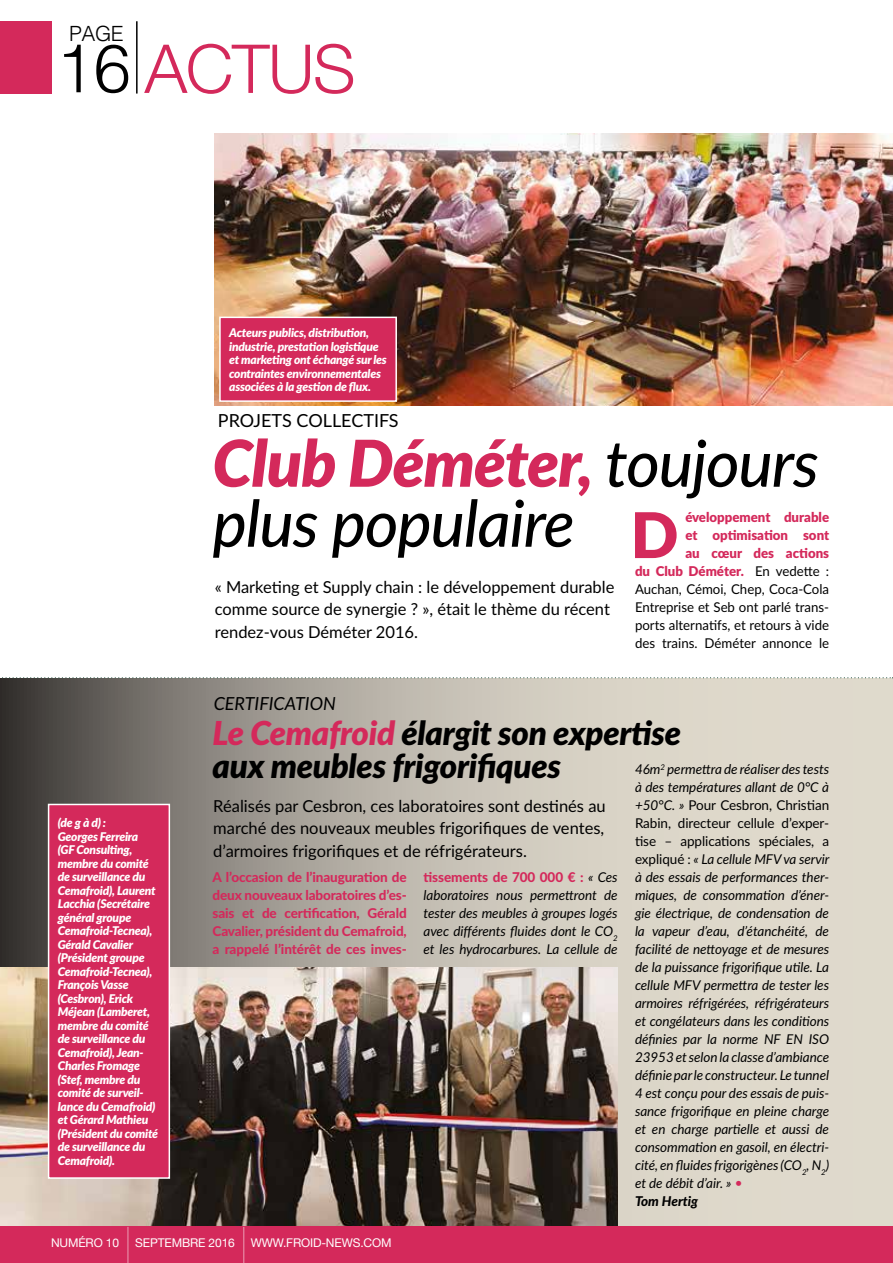
<style>
.page{position:relative;width:893px;height:1263px;background:#fff}
.page>*{position:absolute;margin:0;border:0;box-sizing:border-box;transform-origin:0 0}
.t1{font:300 67.5px "Helvetica Neue";letter-spacing:-.02em;color:#d4295b}
.t2{font:italic 500 64.5px/60px "Lato";letter-spacing:-.015em;color:#000}
.t3{font:italic 900 33px/33px "Lato";letter-spacing:-.01em;color:#000}
.t4{font:300 21px "Helvetica";color:#000}
.t5{font:18px "Lato";color:#000}
.t6{font:italic 18px "Lato";color:#000}
.t7{font:16.5px/22.5px "Lato";color:#000;text-align:justify}
.t8{font:italic 13.5px/18px "Lato";letter-spacing:-.005em;color:#000}
.t9{font:13.5px/18px "Lato";color:#000;text-align:right}
.t10{font:800 13.5px/18px "Lato";letter-spacing:-.01em;color:#d4295b;text-align:justify}
.t11{font:italic 900 12px/13.5px "Lato";letter-spacing:-.02em;color:#fff}
.t12{font:12px "Helvetica Neue";letter-spacing:-.01em;color:#fff}
.s1{font-family:"Helvetica";color:#000}
.s2{font-weight:900;color:#d4295b}
.s3{color:#d4295b}
.s4{font-style:normal}
.s5{font-style:normal;color:#d4295b}
.s6{font-weight:800}
.s7{font-weight:800;font-style:normal;color:#d4295b}
</style>
<div class="page">
<img style="left:215px;top:134px;width:678px;height:272px">
<svg style="left:0;top:678px;width:893px;height:549px"></svg>
<img style="left:0;top:968px;width:617px;height:259px">
<div style="left:0;top:21px;width:51px;height:73px;background:#d4295b"></div>
<hr style="left:136px;top:21px;width:2px;height:73px;background:#000">
<svg style="left:2px;top:677px;width:891px;height:1px"></svg>
<div style="left:0;top:1227px;width:893px;height:36px;background:#d4295b"></div>
<hr style="left:128px;top:1227px;width:1px;height:36px;background:#fff">
<hr style="left:243px;top:1227px;width:1px;height:36px;background:#fff">
<div style="left:49px;top:804px;width:120px;height:374px;background:#d4295b"></div>
<div style="left:48px;top:804px;width:122px;height:375px;border:2px solid #fff"></div>
<div style="left:220px;top:317px;width:176px;height:84px;background:#d4295b"></div>
<div style="left:219px;top:317px;width:178px;height:85px;border:2px solid #fff"></div>
<h3 class="t4" style="left:69px;top:15px;width:56px">PAGE</h3>
<h1 class="t1" style="left:56px;top:14px;width:301px"><span class="s1">16</span> ACTUS</h1>
<p class="t11" style="left:229px;top:325px;width:159px">Acteurs publics, distribution, industrie, prestation logistique et marketing ont échangé sur les contraintes environnementales associées à la gestion de flux.</p>
<h3 class="t5" style="left:218px;top:408px;width:182px">PROJETS COLLECTIFS</h3>
<h2 class="t2" style="left:213px;top:430px;width:608px"><span class="s2">Club Déméter,</span> toujours plus populaire <sub>D</sub></h2>
<p class="t9" style="left:635px;top:508px;width:196px"><span class="s2">éveloppement durable<br>et optimisation sont<br>au cœur des actions<br>du Club Déméter.</span> En vedette :<br>Auchan, Cémoi, Chep, Coca-Cola<br>Entreprise et Seb ont parlé trans&shy;ports alternatifs, et retours à vide des trains. Déméter annonce le</p>
<p class="t7" style="left:215px;top:574px;width:401px;text-align:left">« Marketing et Supply chain : le développement durable comme source de synergie ? », était le thème du récent rendez-vous Déméter 2016.</p>
<p class="t11" style="left:58px;top:816px;width:102px">(de g à d) :<br>Georges Ferreira (GF Consulting, membre du comité de surveillance du<br>Cemafroid), Laurent<br>Lacchia (Secrétaire général groupe<br>Cemafroid-Tecnea),<br>Gérald Cavalier (Président groupe<br>Cemafroid-Tecnea),<br>François Vasse (Cesbron), Erick<br>Méjean (Lamberet, membre du comité de surveillance du<br>Cemafroid), Jean-<br>Charles Fromage (Stef, membre du comité de surveil&shy;lance du Cemafroid) et Gérard Mathieu (Président du comité de surveillance du<br>Cemafroid).</p>
<h3 class="t6" style="left:214px;top:690px;width:124px">CERTIFICATION</h3>
<h3 class="t3" style="left:213px;top:715px;width:470px"><span class="s3">Le Cemafroid</span> élargit son expertise aux meubles frigorifiques</h3>
<p class="t8" style="left:635px;top:760px;width:196px">46m<sup>2</sup> permettra de réaliser des tests à des températures allant de 0°C à +50°C. » <span class="s4">Pour Cesbron, Christian Rabin, directeur cellule d’exper&shy;tise – applications spéciales, a expliqué :</span> « La cellule MFV va servir à des essais de performances ther&shy;miques, de consommation d’éner&shy;gie électrique, de condensation de la vapeur d’eau, d’étanchéité, de facilité de nettoyage et de mesures de la puissance frigorifique utile. La cellule MFV permettra de tester les armoires réfrigérées, réfrigérateurs et congélateurs dans les conditions définies par la norme NF EN ISO 23953 et selon la classe d’ambiance définie par le constructeur. Le tunnel 4 est conçu pour des essais de puis&shy;sance frigorifique en pleine charge et en charge partielle et aussi de consommation en gasoil, en électri&shy;cité, en fluides frigorigènes (CO<sub>2</sub>, N<sub>2</sub>) et de débit d’air. » <span class="s5">•<br></span><span class="s6">Tom Hertig</span></p>
<p class="t7" style="left:213px;top:794px;width:394px">Réalisés par Cesbron, ces laboratoires sont destinés au marché des nouveaux meubles frigorifiques de ventes, d’armoires frigorifiques et de réfrigérateurs.</p>
<p class="t10" style="left:213px;top:867px;width:196px">A l’occasion de l’inauguration de deux nouveaux laboratoires d’es&shy;sais et de certification, Gérald Cavalier, président du Cemafroid, a rappelé l’intérêt de ces inves-</p>
<p class="t8" style="left:423px;top:868px;width:196px;text-align:justify"><span class="s7">tissements de 700 000 € :</span> « Ces laboratoires nous permettront de tester des meubles à groupes logés avec différents fluides dont le CO<sub>2 </sub>et les hydrocarbures. La cellule de</p>
<p class="t12" style="left:51px;top:1234px;width:70px">NUMÉRO 10</p>
<p class="t12" style="left:135px;top:1234px;width:101px">SEPTEMBRE 2016</p>
<p class="t12" style="left:251px;top:1234px;width:142px">WWW.FROID-NEWS.COM</p>
</div>
